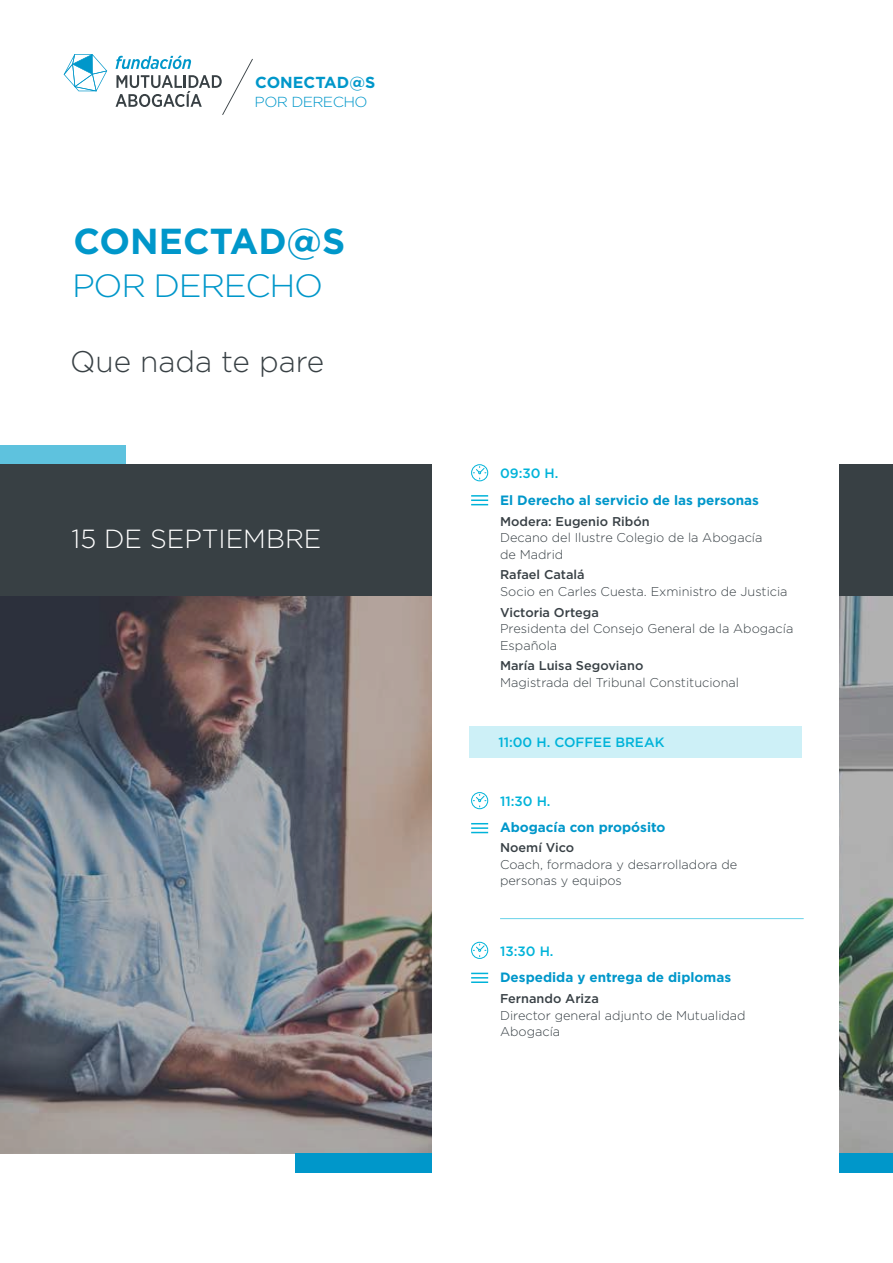
<style>
.page{position:relative;width:893px;height:1263px;background:#fff}
.page>*{position:absolute;margin:0;border:0;box-sizing:border-box;transform-origin:0 0}
.t1{font:700 36.15px "Gotham";color:#0097ca}
.t2{font:300 32.25px "Gotham";letter-spacing:-.04em;color:#0097ca;scale:1.06 1}
.t3{font:300 29.85px "Gotham";color:#384044}
.t4{font:300 26.25px "Gotham";color:#fff}
.t5{font:700 15.9px "Gotham";color:#0097ca}
.t6{font:300 14.55px "Gotham";letter-spacing:-.04em;color:#0097ca;scale:1.06 1}
.t7{font:700 13.5px "Gotham";color:#0097ca}
.t8{font:500 13.5px "Gotham";color:#00b3d9}
.t9{font:300 12.75px/16.5px "Gotham";color:#384045}
.t10{font:500 12.75px "Gotham";color:#384045}
</style>
<div class="page">
<img style="left:0;top:596px;width:893px;height:557px">
<div style="left:0;top:445px;width:125px;height:20px;background:#5ec2de"></div>
<div style="left:0;top:464px;width:893px;height:132px;background:#384044"></div>
<div style="left:296px;top:1153px;width:597px;height:19px;background:#0097ca"></div>
<div style="left:432px;top:0;width:407px;height:1263px;background:#fff"></div>
<svg style="left:116px;top:55px;width:137px;height:60px"></svg>
<svg style="left:64px;top:54px;width:43px;height:37px"></svg>
<svg style="left:471px;top:495px;width:17px;height:10px"></svg>
<div style="left:472px;top:465px;width:16px;height:16px;background:#2cbfdf;border-radius:50%"></div>
<div style="left:471px;top:464px;width:17px;height:17px;border:1px solid #00b3d9;border-radius:50%"></div>
<svg style="left:473px;top:466px;width:13px;height:13px"></svg>
<div style="left:469px;top:726px;width:333px;height:31px;background:#cdf0f7"></div>
<svg style="left:471px;top:973px;width:17px;height:10px"></svg>
<div style="left:471px;top:942px;width:17px;height:17px;border:1px solid #00b3d9;border-radius:50%"></div>
<svg style="left:473px;top:944px;width:13px;height:12px"></svg>
<svg style="left:471px;top:823px;width:17px;height:10px"></svg>
<div style="left:471px;top:792px;width:17px;height:17px;border:1px solid #00b3d9;border-radius:50%"></div>
<svg style="left:473px;top:794px;width:13px;height:13px"></svg>
<hr style="left:500px;top:918px;width:304px;height:1px;background:#00b3d9">
<p class="t5" style="left:255px;top:71px;width:121px">CONECTAD@S</p>
<p class="t6" style="left:255px;top:92px;width:108px">POR DERECHO</p>
<h1 class="t1" style="left:74px;top:217px;width:273px">CONECTAD@S</h1>
<h2 class="t2" style="left:72px;top:265px;width:238px">POR DERECHO</h2>
<h3 class="t3" style="left:70px;top:343px;width:256px">Que nada te pare</h3>
<h3 class="t4" style="left:72px;top:522px;width:251px">15 DE SEPTIEMBRE</h3>
<p class="t8" style="left:500px;top:465px;width:60px">09:30 H.</p>
<p class="t7" style="left:500px;top:491px;width:260px">El Derecho al servicio de las personas</p>
<p class="t10" style="left:500px;top:513px;width:151px">Modera: Eugenio Ribón</p>
<p class="t9" style="left:500px;top:529px;width:264px">Decano del Ilustre Colegio de la Abogacía de Madrid</p>
<p class="t10" style="left:500px;top:566px;width:86px">Rafael Catalá</p>
<p class="t9" style="left:500px;top:583px;width:289px">Socio en Carles Cuesta. Exministro de Justicia</p>
<p class="t10" style="left:500px;top:604px;width:100px">Victoria Ortega</p>
<p class="t9" style="left:500px;top:620px;width:295px">Presidenta del Consejo General de la Abogacía<br>Española</p>
<p class="t10" style="left:500px;top:657px;width:145px">María Luisa Segoviano</p>
<p class="t9" style="left:500px;top:674px;width:241px">Magistrada del Tribunal Constitucional</p>
<p class="t8" style="left:498px;top:733px;width:168px">11:00 H. COFFEE BREAK</p>
<p class="t8" style="left:500px;top:792px;width:52px">11:30 H.</p>
<p class="t7" style="left:500px;top:818px;width:167px">Abogacía con propósito</p>
<p class="t10" style="left:500px;top:840px;width:76px">Noemí Vico</p>
<p class="t9" style="left:500px;top:856px;width:239px">Coach, formadora y desarrolladora de personas y equipos</p>
<p class="t8" style="left:500px;top:942px;width:55px">13:30 H.</p>
<p class="t7" style="left:500px;top:969px;width:233px">Despedida y entrega de diplomas</p>
<p class="t10" style="left:500px;top:990px;width:100px">Fernando Ariza</p>
<p class="t9" style="left:500px;top:1006px;width:247px">Director general adjunto de Mutualidad<br>Abogacía</p>
</div>
